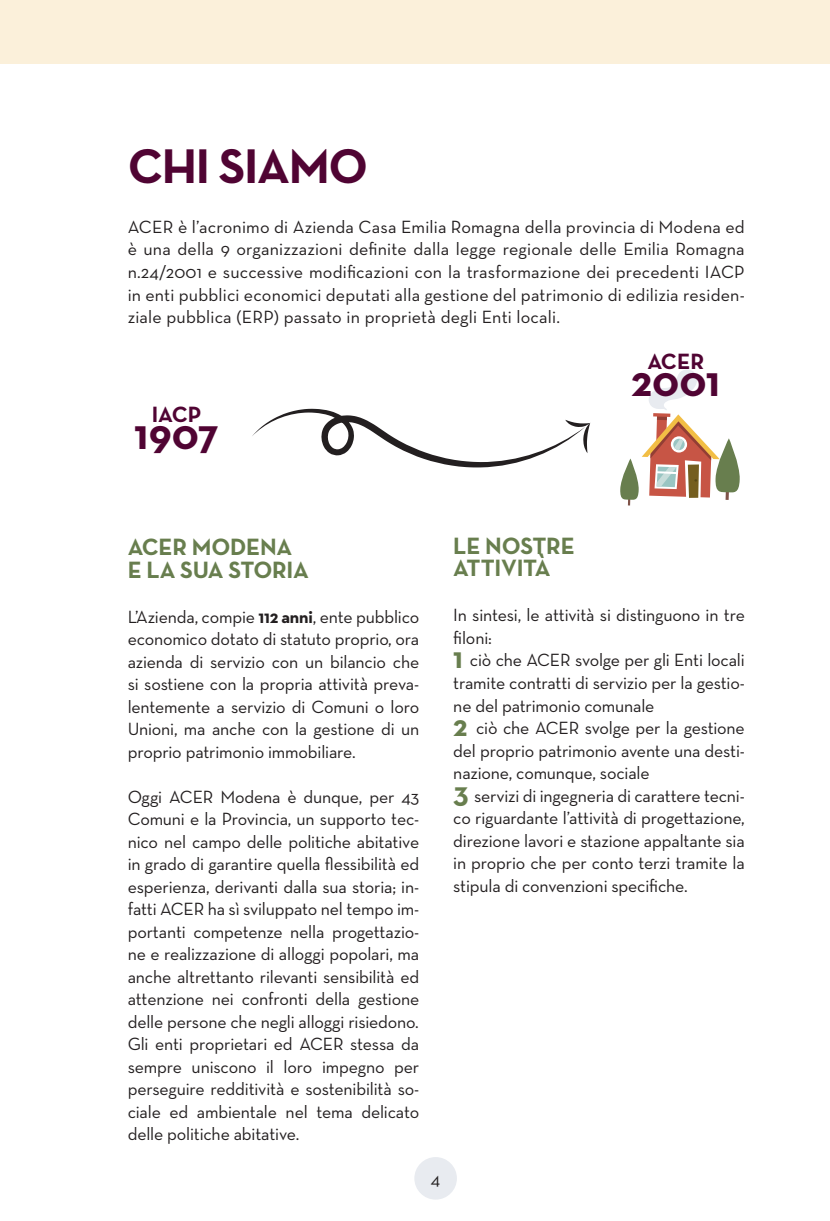
<style>
.page{position:relative;width:830px;height:1221px;background:#fff}
.page>*{position:absolute;margin:0;border:0;box-sizing:border-box;transform-origin:0 0}
.t1{font:700 49.5px "Neutra Text";letter-spacing:-.025em;color:#500433}
.t2{font:700 43.5px "Neutra Text";color:#500433}
.t3{font:700 24px "Neutra Text";letter-spacing:-.01em;color:#687e4e}
.t4{font:700 22.5px "Neutra Text";color:#500433}
.t5{font:18px/22.5px "Neutra Text";letter-spacing:-.01em;color:#231f20;text-align:justify}
.s1{font-weight:700}
.s2{font-weight:700;font-size:30px;color:#687e4e}
</style>
<div class="page">
<div style="left:0;top:0;width:829px;height:64px;background:#fbf0da"></div>
<div style="left:414px;top:1156px;width:42px;height:43px;background:#e8ebf0;border-radius:50%"></div>
<svg style="left:252px;top:408px;width:338px;height:59px"></svg>
<svg style="left:620px;top:370px;width:119px;height:135px"></svg>
<p class="t1" style="left:128px;top:136px;width:242px">CHI SIAMO</p>
<p class="t5" style="left:128px;top:215px;width:618px">ACER è l’acronimo di Azienda Casa Emilia Romagna della provincia di Modena ed è una della 9 organizzazioni definite dalla legge regionale delle Emilia Romagna n.24/2001 e successive modificazioni con la trasformazione dei precedenti IACP in enti pubblici economici deputati alla gestione del patrimonio di edilizia residen&shy;ziale pubblica (ERP) passato in proprietà degli Enti locali.</p>
<p class="t4" style="left:152px;top:401px;width:51px">IACP</p>
<p class="t2" style="left:134px;top:407px;width:86px">1907</p>
<p class="t4" style="left:647px;top:347px;width:58px">ACER</p>
<p class="t2" style="left:631px;top:354px;width:91px">2001</p>
<p class="t3" style="left:128px;top:532px;width:166px">ACER MODENA</p>
<p class="t3" style="left:128px;top:554px;width:183px">E LA SUA STORIA</p>
<p class="t5" style="left:128px;top:605px;width:293px">L’Azienda, compie <span class="s1">112 anni</span>, ente pubblico economico dotato di statuto proprio, ora azienda di servizio con un bilancio che si sostiene con la propria attività preva&shy;lentemente a servizio di Comuni o loro Unioni, ma anche con la gestione di un proprio patrimonio immobiliare.</p>
<p class="t5" style="left:128px;top:785px;width:293px">Oggi ACER Modena è dunque, per 43<br>Comuni e la Provincia, un supporto tec&shy;nico nel campo delle politiche abitative in grado di garantire quella flessibilità ed esperienza, derivanti dalla sua storia; in&shy;fatti ACER ha sì sviluppato nel tempo im&shy;portanti competenze nella progettazio&shy;ne e realizzazione di alloggi popolari, ma anche altrettanto rilevanti sensibilità ed attenzione nei confronti della gestione delle persone che negli alloggi risiedono.</p>
<p class="t5" style="left:128px;top:1032px;width:293px">Gli enti proprietari ed ACER stessa da sempre uniscono il loro impegno per perseguire redditività e sostenibilità so&shy;ciale ed ambientale nel tema delicato delle politiche abitative.</p>
<p class="t5" style="left:430px;top:1166px;width:11px">4</p>
<p class="t3" style="left:453px;top:530px;width:123px">LE NOSTRE</p>
<p class="t3" style="left:453px;top:553px;width:99px">ATTIVITÀ</p>
<p class="t5" style="left:453px;top:603px;width:293px">In sintesi, le attività si distinguono in tre filoni:</p>
<p class="t5" style="left:453px;top:648px;width:293px"><span class="s2">1</span> ciò che ACER svolge per gli Enti locali tramite contratti di servizio per la gestio&shy;ne del patrimonio comunale</p>
<p class="t5" style="left:453px;top:716px;width:293px"><span class="s2">2</span> ciò che ACER svolge per la gestione del proprio patrimonio avente una desti&shy;nazione, comunque, sociale</p>
<p class="t5" style="left:453px;top:783px;width:293px"><span class="s2">3</span> servizi di ingegneria di carattere tecni&shy;co riguardante l’attività di progettazione, direzione lavori e stazione appaltante sia in proprio che per conto terzi tramite la stipula di convenzioni specifiche.</p>
</div>
